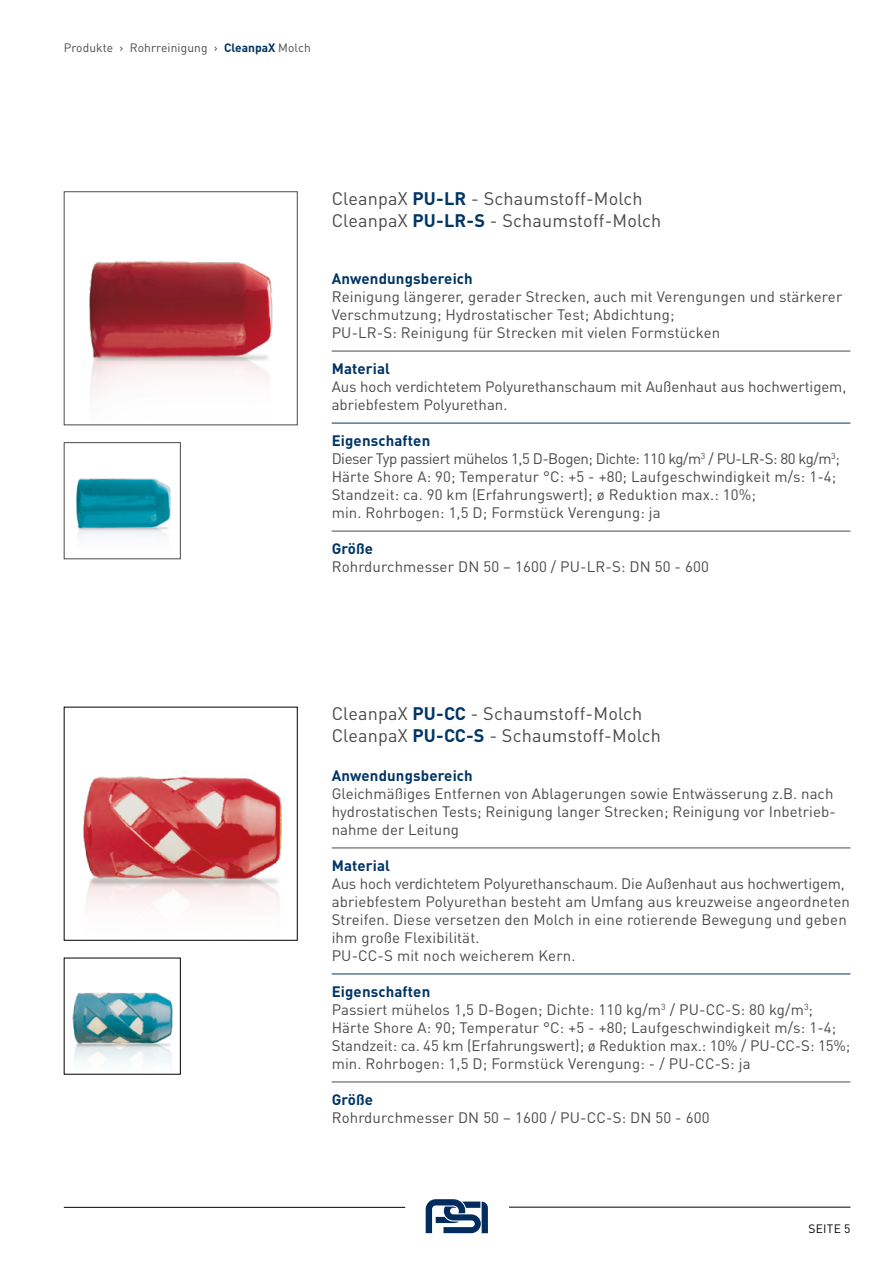
<style>
.page{position:relative;width:893px;height:1263px;background:#fff}
.page>*{position:absolute;margin:0;border:0;box-sizing:border-box;transform-origin:0 0}
.t1{font:18px/21.6px "DIN Pro";letter-spacing:.01em;color:#4a4a49}
.t2{font:15px/18px "DIN Pro";letter-spacing:.01em;color:#4a4a49}
.t3{font:700 15px "DIN Pro";letter-spacing:.01em;color:#003565}
.t4{font:12px "DIN Pro";letter-spacing:.01em;color:#4a4a49}
.t5{font:12px "DIN Pro";letter-spacing:.02em;color:#000}
.s1{font-weight:700;color:#003565}
</style>
<div class="page">
<svg style="left:426px;top:1199px;width:62px;height:34px"></svg>
<hr style="left:64px;top:1207px;width:341px;height:1px;background:#000">
<hr style="left:509px;top:1207px;width:341px;height:1px;background:#000">
<img style="left:83px;top:776px;width:199px;height:131px">
<div style="left:64px;top:707px;width:234px;height:234px;border:1px solid #000"></div>
<img style="left:89px;top:261px;width:184px;height:131px">
<div style="left:64px;top:191px;width:234px;height:234px;border:1px solid #4a4a49"></div>
<img style="left:76px;top:478px;width:95px;height:59px">
<div style="left:64px;top:442px;width:117px;height:117px;border:1px solid #4a4a49"></div>
<img style="left:72px;top:992px;width:101px;height:73px">
<hr style="left:332px;top:351px;width:518px;height:1px;background:#4a4a49">
<hr style="left:332px;top:423px;width:518px;height:1px;background:#003565">
<hr style="left:332px;top:531px;width:518px;height:1px;background:#4a4a49">
<hr style="left:332px;top:847px;width:518px;height:1px;background:#4a4a49">
<hr style="left:332px;top:973px;width:518px;height:1px;background:#003565">
<hr style="left:332px;top:1081px;width:518px;height:1px;background:#4a4a49">
<p class="t4" style="left:64px;top:39px;width:248px">Produkte › Rohrreinigung › <span class="s1">CleanpaX</span> Molch</p>
<p class="t1" style="left:332px;top:187px;width:331px">CleanpaX <span class="s1">PU-LR</span> - Schaumstoff-Molch<br>CleanpaX <span class="s1">PU-LR-S</span> - Schaumstoff-Molch</p>
<p class="t3" style="left:332px;top:269px;width:143px">Anwendungsbereich</p>
<p class="t2" style="left:332px;top:287px;width:512px">Reinigung längerer, gerader Strecken, auch mit Verengungen und stärkerer<br>Verschmutzung; Hydrostatischer Test; Abdichtung;<br>PU-LR-S: Reinigung für Strecken mit vielen Formstücken</p>
<p class="t3" style="left:332px;top:359px;width:60px">Material</p>
<p class="t2" style="left:332px;top:377px;width:516px">Aus hoch verdichtetem Polyurethanschaum mit Außenhaut aus hochwertigem, abriebfestem Polyurethan.</p>
<p class="t2" style="left:332px;top:431px;width:510px"><span class="s1">Eigenschaften<br></span>Dieser Typ passiert mühelos 1,5 D-Bogen; Dichte: 110 kg/m<sup>3</sup> / PU-LR-S: 80 kg/m<sup>3</sup>; Härte Shore A: 90; Temperatur °C: +5 - +80; Laufgeschwindigkeit m/s: 1-4; Standzeit: ca. 90 km (Erfahrungswert); ø Reduktion max.: 10%;<br>min. Rohrbogen: 1,5 D; Formstück Verengung: ja</p>
<p class="t3" style="left:332px;top:539px;width:43px">Größe</p>
<p class="t2" style="left:332px;top:557px;width:379px">Rohrdurchmesser DN 50 – 1600 / PU-LR-S: DN 50 - 600</p>
<p class="t1" style="left:332px;top:702px;width:331px">CleanpaX <span class="s1">PU-CC</span> - Schaumstoff-Molch<br>CleanpaX <span class="s1">PU-CC-S</span> - Schaumstoff-Molch</p>
<p class="t3" style="left:332px;top:765px;width:143px">Anwendungsbereich</p>
<p class="t2" style="left:332px;top:784px;width:506px">Gleichmäßiges Entfernen von Ablagerungen sowie Entwässerung z.B. nach hydrostatischen Tests; Reinigung langer Strecken; Reinigung vor Inbetrieb&shy;nahme der Leitung</p>
<p class="t3" style="left:332px;top:855px;width:60px">Material</p>
<p class="t2" style="left:332px;top:874px;width:520px">Aus hoch verdichtetem Polyurethanschaum. Die Außenhaut aus hochwertigem, abriebfestem Polyurethan besteht am Umfang aus kreuzweise angeordneten Streifen. Diese versetzen den Molch in eine rotierende Bewegung und geben ihm große Flexibilität.<br>PU-CC-S mit noch weicherem Kern.</p>
<p class="t2" style="left:332px;top:982px;width:520px"><span class="s1">Eigenschaften<br></span>Passiert mühelos 1,5 D-Bogen; Dichte: 110 kg/m<sup>3</sup> / PU-CC-S: 80 kg/m<sup>3</sup>; Härte Shore A: 90; Temperatur °C: +5 - +80; Laufgeschwindigkeit m/s: 1-4; Standzeit: ca. 45 km (Erfahrungswert); ø Reduktion max.: 10% / PU-CC-S: 15%; min. Rohrbogen: 1,5 D; Formstück Verengung: - / PU-CC-S: ja</p>
<p class="t3" style="left:332px;top:1089px;width:43px">Größe</p>
<p class="t2" style="left:332px;top:1108px;width:379px">Rohrdurchmesser DN 50 – 1600 / PU-CC-S: DN 50 - 600</p>
<p class="t5" style="left:808px;top:1221px;width:43px">SEITE 5</p>
</div>
